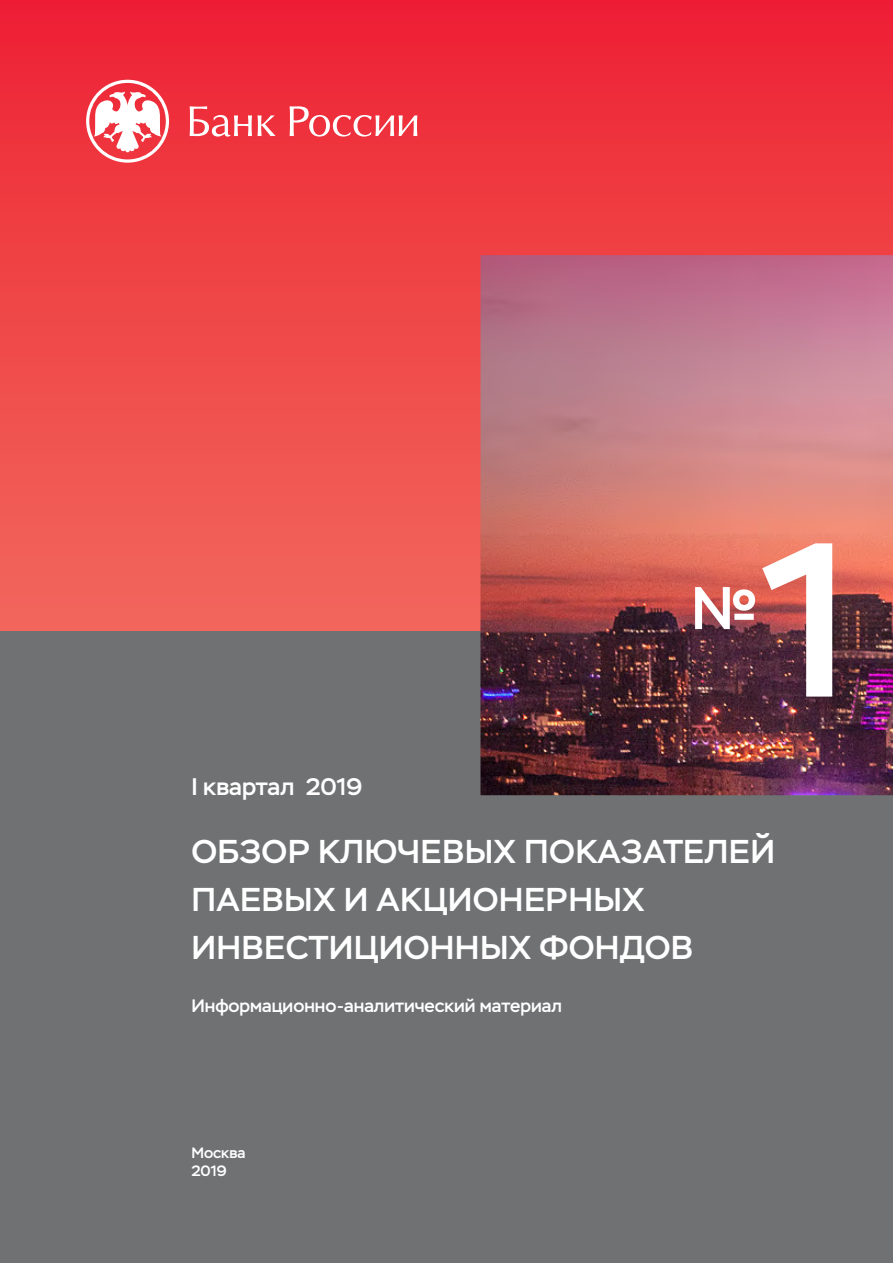
<style>
.page{position:relative;width:893px;height:1263px;background:#fff}
.page>*{position:absolute;margin:0;border:0;box-sizing:border-box;transform-origin:0 0}
.t1{font:500 218.25px "Stem";color:#fff}
.t2{font:500 60px "Stem";color:#fff}
.t3{font:500 33px/48px "Stem";letter-spacing:.01em;color:#fff}
.t4{font:500 24px "Stem";color:#fff}
.t5{font:500 18px "Stem";color:#fff}
.t6{font:500 15px/18px "Stem";color:#fff}
</style>
<div class="page">
<div style="left:0;top:0;width:893px;height:631px;background:linear-gradient(to bottom,#ee2234,#f2695d)"></div>
<div style="left:0;top:631px;width:893px;height:632px;background:#6f7172"></div>
<img style="left:480px;top:255px;width:413px;height:540px">
<svg style="left:86px;top:80px;width:83px;height:83px"></svg>
<svg style="left:190px;top:106px;width:62px;height:31px"></svg>
<svg style="left:258px;top:115px;width:18px;height:21px"></svg>
<svg style="left:290px;top:106px;width:127px;height:31px"></svg>
<h1 class="t1" style="left:762px;top:487px;width:91px">1</h1>
<h2 class="t2" style="left:690px;top:571px;width:70px">№</h2>
<p class="t4" style="left:191px;top:772px;width:172px">I квартал 2019</p>
<p class="t3" style="left:192px;top:828px;width:585px">Обзор ключевых показателей паевых и акционерных инвестиционных фондов</p>
<p class="t5" style="left:191px;top:995px;width:372px">Информационно-аналитический материал</p>
<p class="t6" style="left:191px;top:1143px;width:56px">Москва<br>2019</p>
</div>
